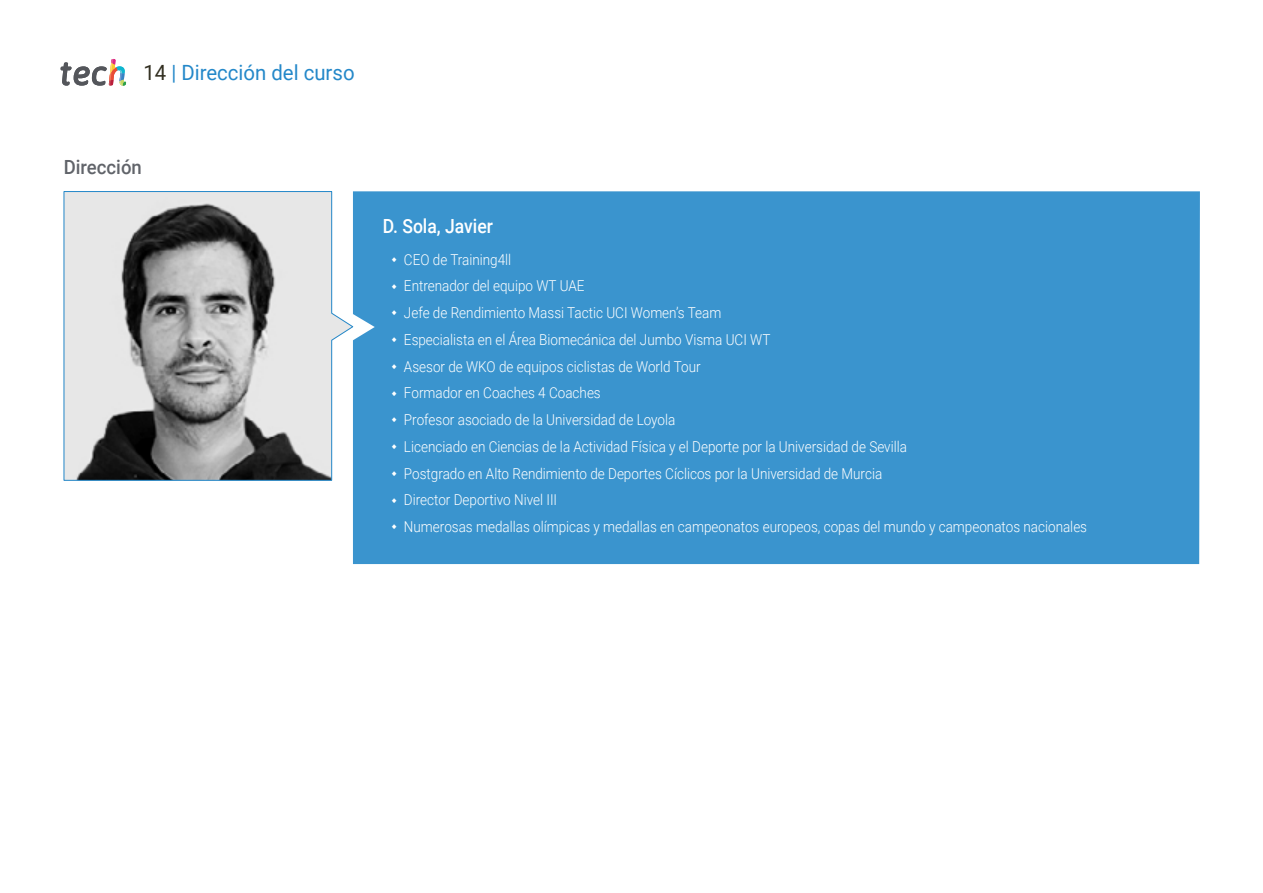
<style>
.page{position:relative;width:1263px;height:893px;background:#fff}
.page>*{position:absolute;margin:0;border:0;box-sizing:border-box;transform-origin:0 0}
.t1{font:21px "Roboto";color:#2488c9}
.t2{font:500 19.5px "Roboto";color:#fff;scale:.9 1}
.t3{font:500 19.5px "Roboto";color:#61646a;scale:.95 1}
.t4{font:300 15px/26.7px "Roboto";color:#fff;scale:.9 1}
.s1{color:#312e20}
</style>
<div class="page">
<div style="left:353px;top:191px;width:847px;height:373px;background:#3a94ce"></div>
<svg style="left:64px;top:191px;width:289px;height:290px;background:#aeb0b0"></svg>
<svg style="left:61px;top:59px;width:65px;height:27px"></svg>
<svg style="left:392px;top:257px;width:5px;height:5px"></svg>
<svg style="left:392px;top:284px;width:5px;height:5px"></svg>
<svg style="left:392px;top:310px;width:5px;height:5px"></svg>
<svg style="left:392px;top:337px;width:5px;height:5px"></svg>
<svg style="left:392px;top:364px;width:5px;height:5px"></svg>
<svg style="left:392px;top:391px;width:5px;height:5px"></svg>
<svg style="left:392px;top:417px;width:5px;height:5px"></svg>
<svg style="left:392px;top:444px;width:5px;height:5px"></svg>
<svg style="left:392px;top:471px;width:5px;height:5px"></svg>
<svg style="left:392px;top:498px;width:5px;height:5px"></svg>
<svg style="left:392px;top:524px;width:5px;height:5px"></svg>
<h1 class="t1" style="left:144px;top:57px;width:213px"><span class="s1">14</span> | Dirección del curso</h1>
<h2 class="t3" style="left:64px;top:154px;width:84px">Dirección</h2>
<h2 class="t2" style="left:383px;top:212px;width:124px">D. Sola, Javier</h2>
<p class="t4" style="left:404px;top:245px;width:760px">CEO de Training4ll<br>Entrenador del equipo WT UAE<br>Jefe de Rendimiento Massi Tactic UCI Women’s Team<br>Especialista en el Área Biomecánica del Jumbo Visma UCI WT<br>Asesor de WKO de equipos ciclistas de World Tour<br>Formador en Coaches 4 Coaches<br>Profesor asociado de la Universidad de Loyola<br>Licenciado en Ciencias de la Actividad Física y el Deporte por la Universidad de Sevilla<br>Postgrado en Alto Rendimiento de Deportes Cíclicos por la Universidad de Murcia<br>Director Deportivo Nivel III<br>Numerosas medallas olímpicas y medallas en campeonatos europeos, copas del mundo y campeonatos nacionales</p>
</div>
